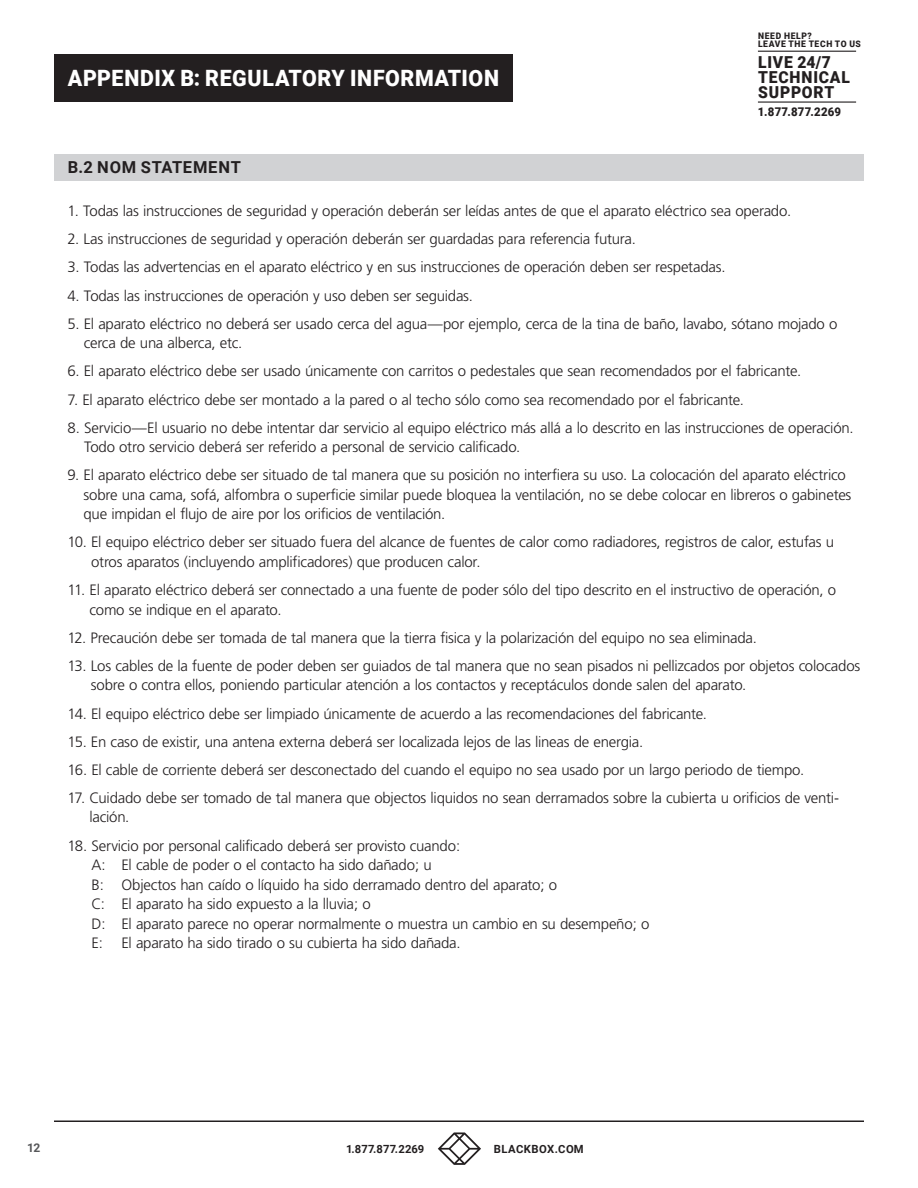
<style>
.page{position:relative;width:918px;height:1188px;background:#fff}
.page>*{position:absolute;margin:0;border:0;box-sizing:border-box;transform-origin:0 0}
.t1{font:900 22.5px "Roboto";letter-spacing:.025em;color:#fff;scale:.95 1}
.t2{font:900 16.5px/15px "Roboto";letter-spacing:.05em;color:#231f20;scale:.95 1}
.t3{font:700 16.5px "Roboto";letter-spacing:.045em;color:#231f20}
.t4{font:300 15px/19.5px "Frutiger";letter-spacing:-.015em;color:#231f20}
.t5{font:900 12px "Roboto";letter-spacing:.02em;color:#231f20;scale:.95 1}
.t6{font:700 12px "Roboto";color:#57585a}
.t7{font:700 11.25px "Roboto";letter-spacing:.02em;color:#231f20}
.t8{font:700 11.25px "Roboto";letter-spacing:.045em;color:#231f20}
.t9{font:900 9px/8.6px "Roboto";letter-spacing:.08em;color:#231f20;scale:.95 1}
</style>
<div class="page">
<hr style="left:54px;top:1120px;width:810px;height:2px;background:#231f20">
<hr style="left:758px;top:51px;width:98px;height:1px;background:#231f20">
<hr style="left:758px;top:101px;width:98px;height:2px;background:#231f20">
<svg style="left:438px;top:1132px;width:43px;height:33px"></svg>
<div style="left:54px;top:54px;width:459px;height:48px;background:#231f20"></div>
<div style="left:54px;top:154px;width:810px;height:27px;background:#d1d2d4"></div>
<h1 class="t1" style="left:68px;top:62px;width:455px">APPENDIX B: REGULATORY INFORMATION</h1>
<p class="t9" style="left:758px;top:31px;width:110px">NEED HELP?<br>LEAVE THE TECH TO US</p>
<p class="t2" style="left:758px;top:54px;width:98px">LIVE 24/7<br>TECHNICAL<br>SUPPORT</p>
<p class="t5" style="left:758px;top:103px;width:89px">1.877.877.2269</p>
<p class="t3" style="left:68px;top:156px;width:175px">B.2 NOM STATEMENT</p>
<p class="t4" style="left:68px;top:201px;width:725px">1. Todas las instrucciones de seguridad y operación deberán ser leídas antes de que el aparato eléctrico sea operado.</p>
<p class="t4" style="left:68px;top:230px;width:570px">2. Las instrucciones de seguridad y operación deberán ser guardadas para referencia futura.</p>
<p class="t4" style="left:68px;top:258px;width:660px">3. Todas las advertencias en el aparato eléctrico y en sus instrucciones de operación deben ser respetadas.</p>
<p class="t4" style="left:68px;top:286px;width:407px">4. Todas las instrucciones de operación y uso deben ser seguidas.</p>
<p class="t4" style="left:84px;top:314px;width:755px;text-indent:-16px">5. El aparato eléctrico no deberá ser usado cerca del agua—por ejemplo, cerca de la tina de baño, lavabo, sótano mojado o cerca de una alberca, etc.</p>
<p class="t4" style="left:68px;top:362px;width:735px">6. El aparato eléctrico debe ser usado únicamente con carritos o pedestales que sean recomendados por el fabricante.</p>
<p class="t4" style="left:68px;top:390px;width:678px">7. El aparato eléctrico debe ser montado a la pared o al techo sólo como sea recomendado por el fabricante.</p>
<p class="t4" style="left:84px;top:418px;width:771px;text-indent:-17px">8. Servicio—El usuario no debe intentar dar servicio al equipo eléctrico más allá a lo descrito en las instrucciones de operación.<br>Todo otro servicio deberá ser referido a personal de servicio calificado.</p>
<p class="t4" style="left:84px;top:466px;width:769px;text-indent:-16px">9. El aparato eléctrico debe ser situado de tal manera que su posición no interfiera su uso. La colocación del aparato eléctrico sobre una cama, sofá, alfombra o superficie similar puede bloquea la ventilación, no se debe colocar en libreros o gabinetes que impidan el flujo de aire por los orificios de ventilación.</p>
<p class="t4" style="left:91px;top:533px;width:744px;text-indent:-24px">10. El equipo eléctrico deber ser situado fuera del alcance de fuentes de calor como radiadores, registros de calor, estufas u otros aparatos (incluyendo amplificadores) que producen calor.</p>
<p class="t4" style="left:90px;top:580px;width:748px;text-indent:-22px">11. El aparato eléctrico deberá ser connectado a una fuente de poder sólo del tipo descrito en el instructivo de operación, o como se indique en el aparato.</p>
<p class="t4" style="left:68px;top:628px;width:691px">12. Precaución debe ser tomada de tal manera que la tierra fisica y la polarización del equipo no sea eliminada.</p>
<p class="t4" style="left:91px;top:656px;width:771px;text-indent:-23px">13. Los cables de la fuente de poder deben ser guiados de tal manera que no sean pisados ni pellizcados por objetos colocados sobre o contra ellos, poniendo particular atención a los contactos y receptáculos donde salen del aparato.</p>
<p class="t4" style="left:68px;top:704px;width:641px">14. El equipo eléctrico debe ser limpiado únicamente de acuerdo a las recomendaciones del fabricante.</p>
<p class="t4" style="left:68px;top:732px;width:577px">15. En caso de existir, una antena externa deberá ser localizada lejos de las lineas de energia.</p>
<p class="t4" style="left:68px;top:760px;width:738px">16. El cable de corriente deberá ser desconectado del cuando el equipo no sea usado por un largo periodo de tiempo.</p>
<p class="t4" style="left:89px;top:788px;width:751px;text-indent:-22px">17. Cuidado debe ser tomado de tal manera que objectos liquidos no sean derramados sobre la cubierta u orificios de venti&shy;lación.</p>
<p class="t4" style="left:91px;top:836px;width:559px;text-indent:-24px">18. Servicio por personal calificado deberá ser provisto cuando:<br>A: El cable de poder o el contacto ha sido dañado; u<br>B: Objectos han caído o líquido ha sido derramado dentro del aparato; o<br>C: El aparato ha sido expuesto a la lluvia; o<br>D: El aparato parece no operar normalmente o muestra un cambio en su desempeño; o E: El aparato ha sido tirado o su cubierta ha sido dañada.</p>
<p class="t6" style="left:27px;top:1139px;width:15px">12</p>
<p class="t7" style="left:346px;top:1141px;width:80px">1.877.877.2269</p>
<p class="t8" style="left:494px;top:1141px;width:91px">BLACKBOX.COM</p>
</div>
